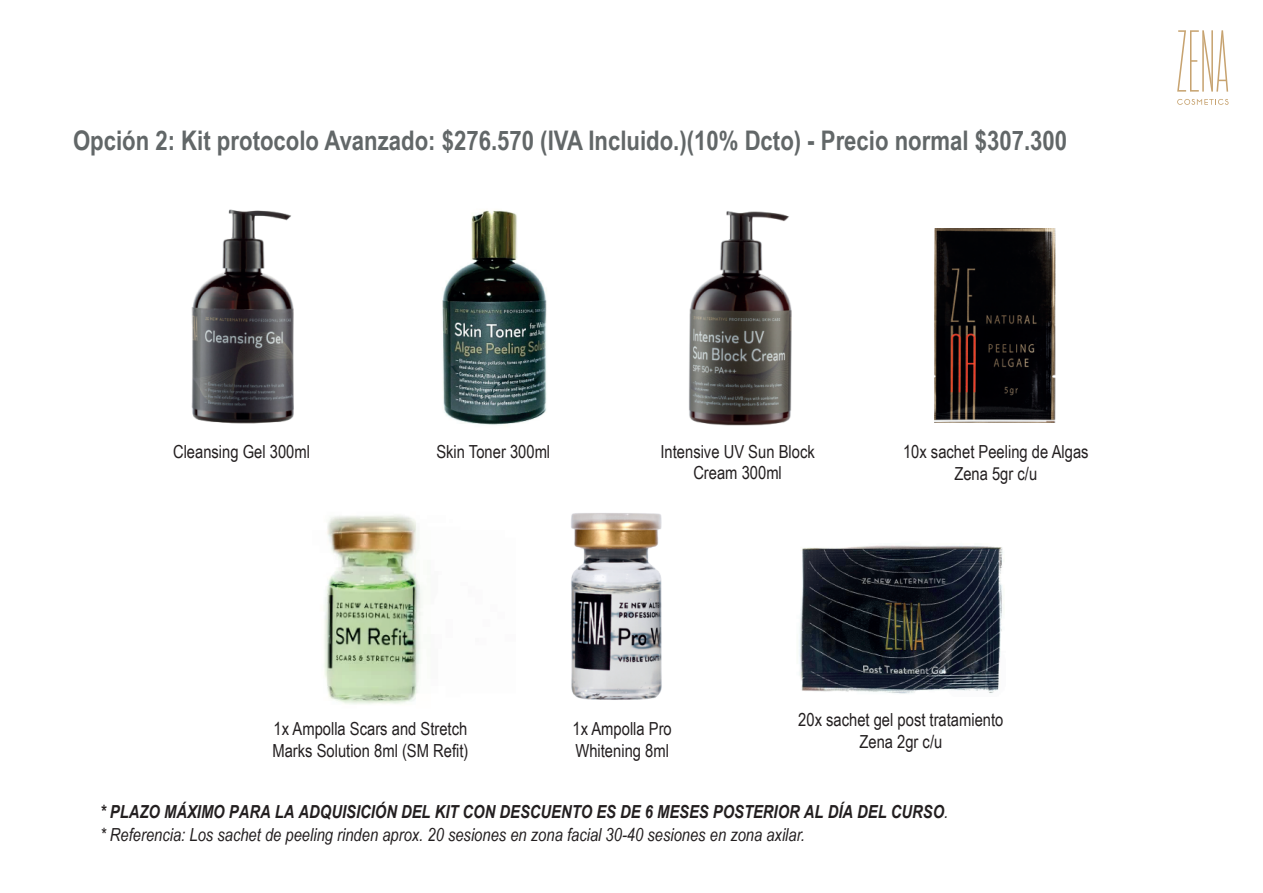
<style>
.page{position:relative;width:1263px;height:893px;background:#fff}
.page>*{position:absolute;margin:0;border:0;box-sizing:border-box;transform-origin:0 0}
.t1{font:700 27px "Arial Narrow";color:#626768}
.t2{font:18px/21.6px "Arial Narrow";color:#231f20;text-align:center}
.t3{font:italic 18px "Arial Narrow";color:#231f20}
.t4{font:italic 700 18px "Arial Narrow";color:#231f20}
.s1{font-weight:400}
</style>
<div class="page">
<img style="left:571px;top:513px;width:91px;height:187px">
<img style="left:324px;top:515px;width:97px;height:189px">
<img style="left:191px;top:209px;width:103px;height:215px">
<svg style="left:1177px;top:30px;width:51px;height:62px"></svg>
<svg style="left:1177px;top:99px;width:51px;height:6px"></svg>
<img style="left:934px;top:229px;width:121px;height:194px">
<img style="left:689px;top:211px;width:103px;height:215px">
<img style="left:442px;top:210px;width:105px;height:215px">
<img style="left:799px;top:545px;width:204px;height:149px">
<h1 class="t1" style="left:73px;top:120px;width:995px">Opción 2: Kit protocolo Avanzado: $276.570 (IVA Incluido.)(10% Dcto) - Precio normal $307.300</h1>
<p class="t2" style="left:173px;top:440px;width:138px">Cleansing Gel 300ml</p>
<p class="t2" style="left:436px;top:440px;width:115px">Skin Toner 300ml</p>
<p class="t2" style="left:660px;top:440px;width:156px">Intensive UV Sun Block<br>Cream 300ml</p>
<p class="t2" style="left:903px;top:440px;width:187px">10x sachet Peeling de Algas<br>Zena 5gr c/u</p>
<p class="t2" style="left:272px;top:718px;width:198px;text-align:left">1x Ampolla Scars and Stretch<br>Marks Solution 8ml (SM Refit)</p>
<p class="t2" style="left:573px;top:718px;width:101px;text-align:left">1x Ampolla Pro<br>Whitening 8ml</p>
<p class="t2" style="left:798px;top:708px;width:207px">20x sachet gel post tratamiento<br>Zena 2gr c/u</p>
<p class="t4" style="left:100px;top:798px;width:849px">* PLAZO MÁXIMO PARA LA ADQUISICIÓN DEL KIT CON DESCUENTO ES DE 6 MESES POSTERIOR AL DÍA DEL CURSO<span class="s1">.</span></p>
<p class="t3" style="left:100px;top:822px;width:706px">* Referencia: Los sachet de peeling rinden aprox. 20 sesiones en zona facial 30-40 sesiones en zona axilar.</p>
</div>
